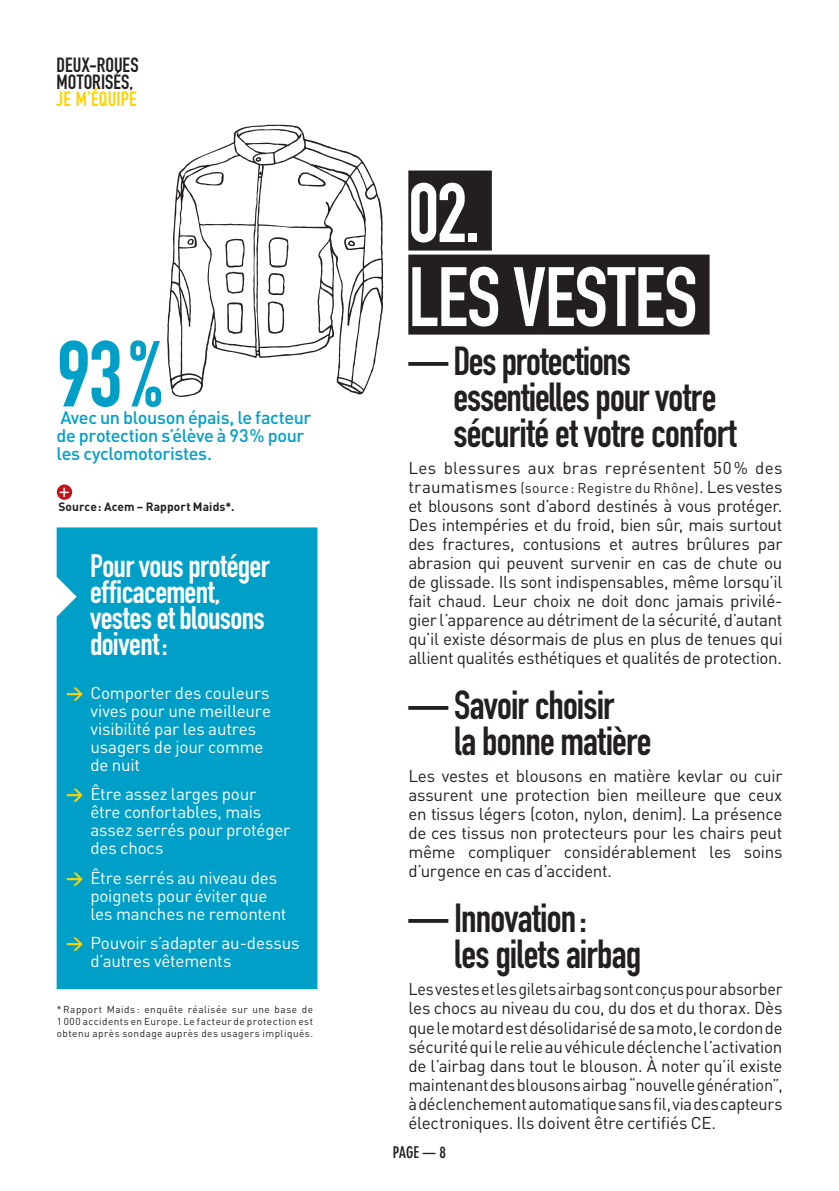
<style>
.page{position:relative;width:839px;height:1191px;background:#fff}
.page>*{position:absolute;margin:0;border:0;box-sizing:border-box;transform-origin:0 0}
.t1{font:92px "DIN Engschrift";color:#009fc7}
.t2{font:82.6px/84px "DIN Engschrift";letter-spacing:-.01em;color:#fff}
.t3{font:40px/36px "DIN Engschrift";letter-spacing:-.02em;color:#231f20}
.t4{font:32px/26px "DIN Engschrift";letter-spacing:-.02em;color:#fff}
.t5{font:20.2px/17.2px "DIN Engschrift";color:#231f20}
.t6{font:20.2px "DIN Engschrift";letter-spacing:.01em;color:#fed304}
.t7{font:18.2px "DIN Engschrift";color:#fff}
.t8{font:500 18px/18px "DIN";letter-spacing:-.025em;color:#009fc7}
.t9{font:17px/19px "DIN";letter-spacing:-.015em;color:#231f20;text-align:justify}
.t10{font:17px/19px "DIN";letter-spacing:-.015em;color:#231f20;text-align:justify;scale:.95 1}
.t11{font:17px/18px "DIN";letter-spacing:-.01em;color:#fff}
.t12{font:17px "DIN";letter-spacing:.015em;color:#231f20}
.t13{font:700 condensed 16px "DIN Neuzeit Grotesk";color:#231f20}
.t14{font:14px "DIN";letter-spacing:.02em;color:#231f20}
.t15{font:700 12px "DIN";letter-spacing:.005em;color:#231f20}
.t16{font:10px/12px "DIN";letter-spacing:.05em;color:#231f20;text-align:justify}
.s1{font-weight:700;color:#fed304}
.s2{font-size:17px}
</style>
<div class="page">
<div style="left:408px;top:170px;width:84px;height:80px;background:#231f20"></div>
<div style="left:408px;top:254px;width:302px;height:80px;background:#231f20"></div>
<div style="left:57px;top:527px;width:260px;height:462px;background:#009fc7"></div>
<div style="left:57px;top:484px;width:15px;height:16px;background:#c4121a;border-radius:50%"></div>
<svg style="left:167px;top:125px;width:216px;height:272px"></svg>
<svg style="left:196px;top:172px;width:28px;height:14px"></svg>
<svg style="left:268px;top:237px;width:20px;height:98px"></svg>
<svg style="left:227px;top:302px;width:16px;height:32px"></svg>
<p class="t5" style="left:57px;top:58px;width:83px">DEUX-ROUES<br>MOTORISÉS,</p>
<p class="t6" style="left:57px;top:92px;width:82px">JE M’ÉQUIPE</p>
<h1 class="t1" style="left:57px;top:341px;width:107px">93 %</h1>
<p class="t8" style="left:57px;top:411px;width:256px">Avec un blouson épais, le facteur de protection s’élève à 93 % pour les cyclomotoristes.</p>
<p class="t7" style="left:59px;top:484px;width:12px">+</p>
<p class="t15" style="left:58px;top:502px;width:178px">Source : Acem – Rapport Maids*.</p>
<h3 class="t4" style="left:90px;top:556px;width:181px">Pour vous protéger efficacement, vestes et blousons doivent :</h3>
<p class="t11" style="left:90px;top:686px;width:182px;text-indent:-24px"><span class="s1">&gt;</span> Comporter des couleurs vives pour une meilleure visibilité par les autres usagers de jour comme de nuit</p>
<p class="t11" style="left:90px;top:787px;width:202px;text-indent:-24px"><span class="s1">&gt;</span> Être assez larges pour être confortables, mais assez serrés pour protéger des chocs</p>
<p class="t11" style="left:90px;top:870px;width:198px;text-indent:-24px"><span class="s1">&gt;</span> Être serrés au niveau des poignets pour éviter que les manches ne remontent</p>
<p class="t11" style="left:90px;top:936px;width:211px;text-indent:-24px"><span class="s1">&gt;</span> Pouvoir s’adapter au-dessus d’autres vêtements</p>
<p class="t16" style="left:57px;top:1004px;width:258px">* Rapport Maids : enquête réalisée sur une base de 1 000 accidents en Europe. Le facteur de protection est obtenu après sondage auprès des usagers impliqués.</p>
<h2 class="t2" style="left:408px;top:179px;width:291px">02.<br>LES VESTES</h2>
<h3 class="t3" style="left:453px;top:347px;width:285px;text-indent:-45px">— Des protections essentielles pour votre sécurité et votre confort</h3>
<p class="t12" style="left:408px;top:462px;width:376px">Les blessures aux bras représentent 50 % des</p>
<p class="t14" style="left:408px;top:483px;width:376px"><span class="s2">traumatismes</span> (source : Registre du Rhône)<span class="s2">. Les vestes</span></p>
<p class="t9" style="left:408px;top:498px;width:376px">et blousons sont d’abord destinés à vous protéger.<br>Des intempéries et du froid, bien sûr, mais surtout des fractures, contusions et autres brûlures par abrasion qui peuvent survenir en cas de chute ou de glissade. Ils sont indispensables, même lorsqu’il fait chaud. Leur choix ne doit donc jamais privilé&shy;gier l’apparence au détriment de la sécurité, d’autant qu’il existe désormais de plus en plus de tenues qui allient qualités esthétiques et qualités de pro tection.</p>
<h3 class="t3" style="left:454px;top:691px;width:199px;text-indent:-46px">— Savoir choisir<br>la bonne matière</h3>
<p class="t9" style="left:408px;top:768px;width:376px">Les vestes et blousons en matière kevlar ou cuir assurent une protection bien meilleure que ceux en tissus légers (coton, nylon, denim). La présence de ces tissus non protecteurs pour les chairs peut même compliquer considérablement les soins d’urgence en cas d’accident.</p>
<h3 class="t3" style="left:454px;top:904px;width:189px;text-indent:-46px">— Innovation :<br>les gilets airbag</h3>
<p class="t10" style="left:408px;top:981px;width:396px">Les vestes et les gilets airbag sont conçus pour absorber les chocs au niveau du cou, du dos et du thorax. Dès que le motard est désolidarisé de sa moto, le cordon de sécurité qui le relie au véhicule déclenche l’activation de l’airbag dans tout le blouson. À noter qu’il existe maintenant des blousons airbag “nouvelle génération”, à déclenchement automatique sans fil, via des capteurs électroniques. Ils doivent être certifiés CE.</p>
<p class="t13" style="left:393px;top:1145px;width:55px">PAGE — 8</p>
</div>
